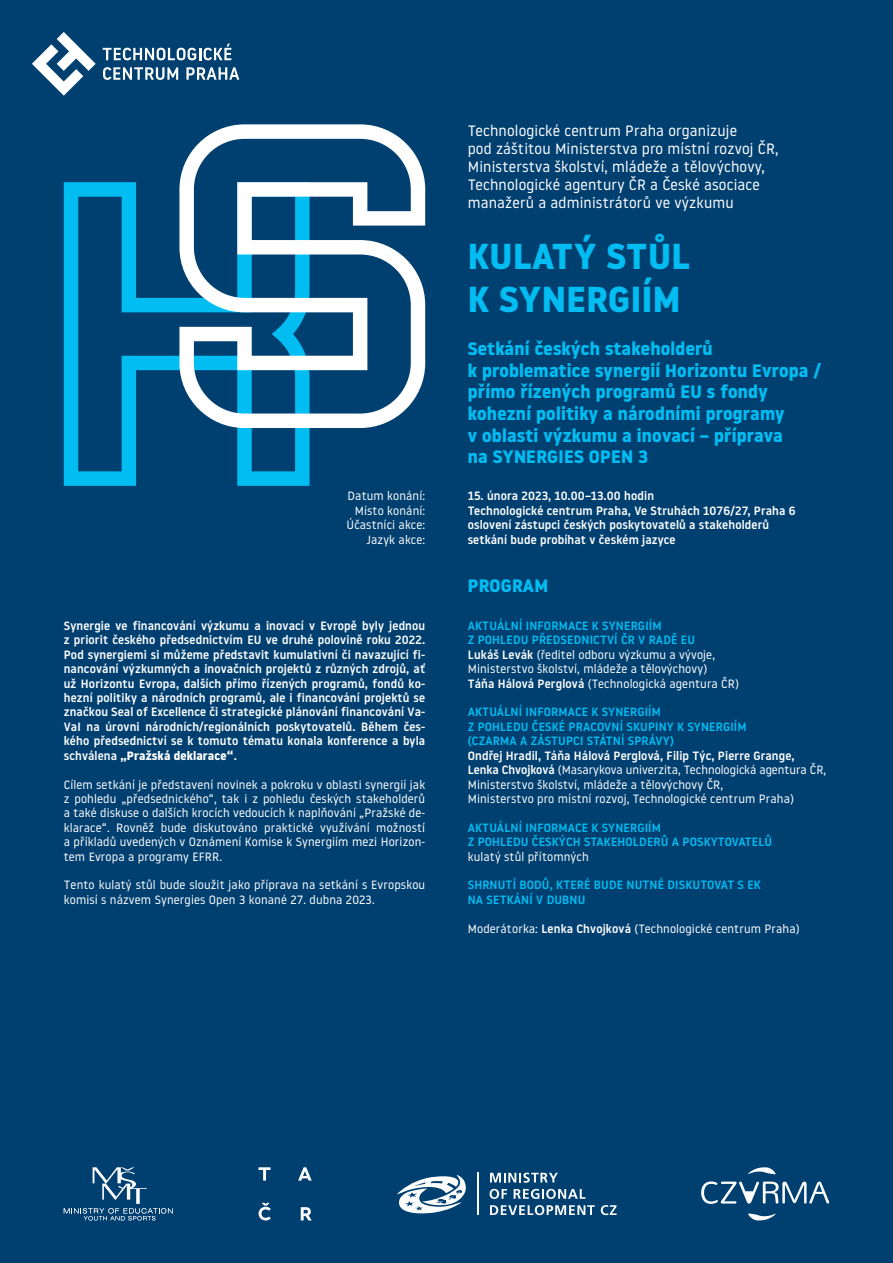
<style>
.page{position:relative;width:893px;height:1263px;background:#004071}
.page>*{position:absolute;margin:0;border:0;box-sizing:border-box;transform-origin:0 0}
.t1{font:700 36px/43.2px "Noway";letter-spacing:.01em;color:#01bdf2}
.t2{font:700 18px/21.6px "Noway";letter-spacing:.01em;color:#01bdf2}
.t3{font:15px/18px "Noway";letter-spacing:.01em;color:#fff}
.t4{font:12px/14.4px "Noway";letter-spacing:.01em;color:#fff}
.t5{font:500 12px/14.4px "Noway";letter-spacing:.01em;color:#fff}
.t6{font:500 12px/14.4px "Noway";letter-spacing:.01em;color:#01bdf2}
.s1{font-weight:700}
.s2{font-weight:500;color:#01bdf2}
.s3{font-weight:500}
</style>
<div class="page">
<svg style="left:64px;top:182px;width:246px;height:304px"></svg>
<svg style="left:179px;top:124px;width:246px;height:304px"></svg>
<svg style="left:32px;top:32px;width:64px;height:64px"></svg>
<svg style="left:103px;top:44px;width:128px;height:16px"></svg>
<svg style="left:103px;top:67px;width:75px;height:13px"></svg>
<svg style="left:186px;top:67px;width:53px;height:13px"></svg>
<svg style="left:64px;top:1167px;width:109px;height:53px"></svg>
<svg style="left:259px;top:1167px;width:11px;height:13px"></svg>
<svg style="left:298px;top:1167px;width:14px;height:13px"></svg>
<svg style="left:301px;top:1207px;width:11px;height:13px"></svg>
<svg style="left:259px;top:1203px;width:12px;height:17px"></svg>
<hr style="left:477px;top:1173px;width:1px;height:42px;background:#fff">
<svg style="left:490px;top:1172px;width:68px;height:11px"></svg>
<svg style="left:490px;top:1189px;width:17px;height:10px"></svg>
<svg style="left:514px;top:1189px;width:71px;height:10px"></svg>
<svg style="left:490px;top:1205px;width:105px;height:10px"></svg>
<svg style="left:601px;top:1205px;width:16px;height:10px"></svg>
<svg style="left:397px;top:1175px;width:69px;height:39px"></svg>
<svg style="left:748px;top:1167px;width:28px;height:7px"></svg>
<svg style="left:748px;top:1213px;width:28px;height:7px"></svg>
<svg style="left:701px;top:1181px;width:128px;height:23px"></svg>
<p class="t4" style="left:346px;top:490px;width:80px;text-align:right">Datum konání:<br>Místo konání:<br>Účastníci akce:<br>Jazyk akce:</p>
<p class="t5" style="left:64px;top:620px;width:363px;text-align:justify">Synergie ve financování výzkumu a inovací v Evropě byly jednou z priorit českého předsednictvím EU ve druhé polovině roku 2022.<br>Pod synergiemi si můžeme představit kumulativní či navazující fi&shy;nancování výzkumných a inovačních projektů z různých zdrojů, ať už Horizontu Evropa, dalších přímo řízených programů, fondů ko&shy;hezní politiky a národních programů, ale i financování projektů se značkou Seal of Excellence či strategické plánování financování Va-VaI na úrovni národních/regionálních poskytovatelů. Během čes&shy;kého předsednictví se k tomuto tématu konala konference a byla schválena <span class="s1">„Pražská deklarace“</span>.</p>
<p class="t4" style="left:64px;top:778px;width:363px;text-align:justify">Cílem setkání je představení novinek a pokroku v oblasti synergií jak z pohledu „předsednického“, tak i z pohledu českých stakeholderů a také diskuse o dalších krocích vedoucích k naplňování „Pražské de&shy;klarace“. Rovněž bude diskutováno praktické využívání možností a příkladů uvedených v Oznámení Komise k Synergiím mezi Horizon&shy;tem Evropa a programy EFRR.</p>
<p class="t4" style="left:64px;top:879px;width:363px">Tento kulatý stůl bude sloužit jako příprava na setkání s Evropskou komisí s názvem Synergies Open 3 konané 27. dubna 2023.</p>
<p class="t3" style="left:468px;top:123px;width:312px">Technologické centrum Praha organizuje<br>pod záštitou Ministerstva pro místní rozvoj ČR, Ministerstva školství, mládeže a tělovýchovy, Technologické agentury ČR a České asociace manažerů a administrátorů ve výzkumu</p>
<h1 class="t1" style="left:468px;top:238px;width:224px">KULATÝ STŮL<br>K SYNERGIÍM</h1>
<h2 class="t2" style="left:468px;top:340px;width:355px">Setkání českých stakeholderů<br>k problematice synergií Horizontu Evropa / přímo řízených programů EU s fondy kohezní politiky a národními programy<br>v oblasti výzkumu a inovací – příprava<br>na SYNERGIES OPEN 3</h2>
<p class="t5" style="left:468px;top:490px;width:330px">15. února 2023, 10.00–13.00 hodin<br>Technologické centrum Praha, Ve Struhách 1076/27, Praha 6 oslovení zástupci českých poskytovatelů a stakeholderů setkání bude probíhat v českém jazyce</p>
<h2 class="t2" style="left:468px;top:576px;width:82px">PROGRAM</h2>
<p class="t4" style="left:468px;top:620px;width:273px"><span class="s2">AKTUÁLNÍ INFORMACE K SYNERGIÍM<br>Z POHLEDU PŘEDSEDNICTVÍ ČR V RADĚ EU<br></span><span class="s3">Lukáš Levák</span> (ředitel odboru výzkumu a vývoje, Ministerstvo školství, mládeže a tělovýchovy)<br><span class="s3">Táňa Hálová Perglová</span> (Technologická agentura ČR)</p>
<p class="t6" style="left:468px;top:706px;width:280px">AKTUÁLNÍ INFORMACE K SYNERGIÍM<br>Z POHLEDU ČESKÉ PRACOVNÍ SKUPINY K SYNERGIÍM (CZARMA A ZÁSTUPCI STÁTNÍ SPRÁVY)</p>
<p class="t4" style="left:468px;top:749px;width:360px"><span class="s3">Ondřej Hradil, Táňa Hálová Perglová, Filip Týc, Pierre Grange, Lenka Chvojková</span> (Masarykova univerzita, Technologická agentura ČR, Ministerstvo školství, mládeže a tělovýchovy ČR,<br>Ministerstvo pro místní rozvoj, Technologické centrum Praha)</p>
<p class="t6" style="left:468px;top:821px;width:306px">AKTUÁLNÍ INFORMACE K SYNERGIÍM<br>Z POHLEDU ČESKÝCH STAKEHOLDERŮ A POSKYTOVATELŮ</p>
<p class="t4" style="left:468px;top:850px;width:123px">kulatý stůl přítomných</p>
<p class="t6" style="left:468px;top:879px;width:295px">SHRNUTÍ BODŮ, KTERÉ BUDE NUTNÉ DISKUTOVAT S EK<br>NA SETKÁNÍ V DUBNU</p>
<p class="t4" style="left:468px;top:922px;width:333px">Moderátorka: <span class="s3">Lenka Chvojková</span> (Technologické centrum Praha)</p>
</div>
